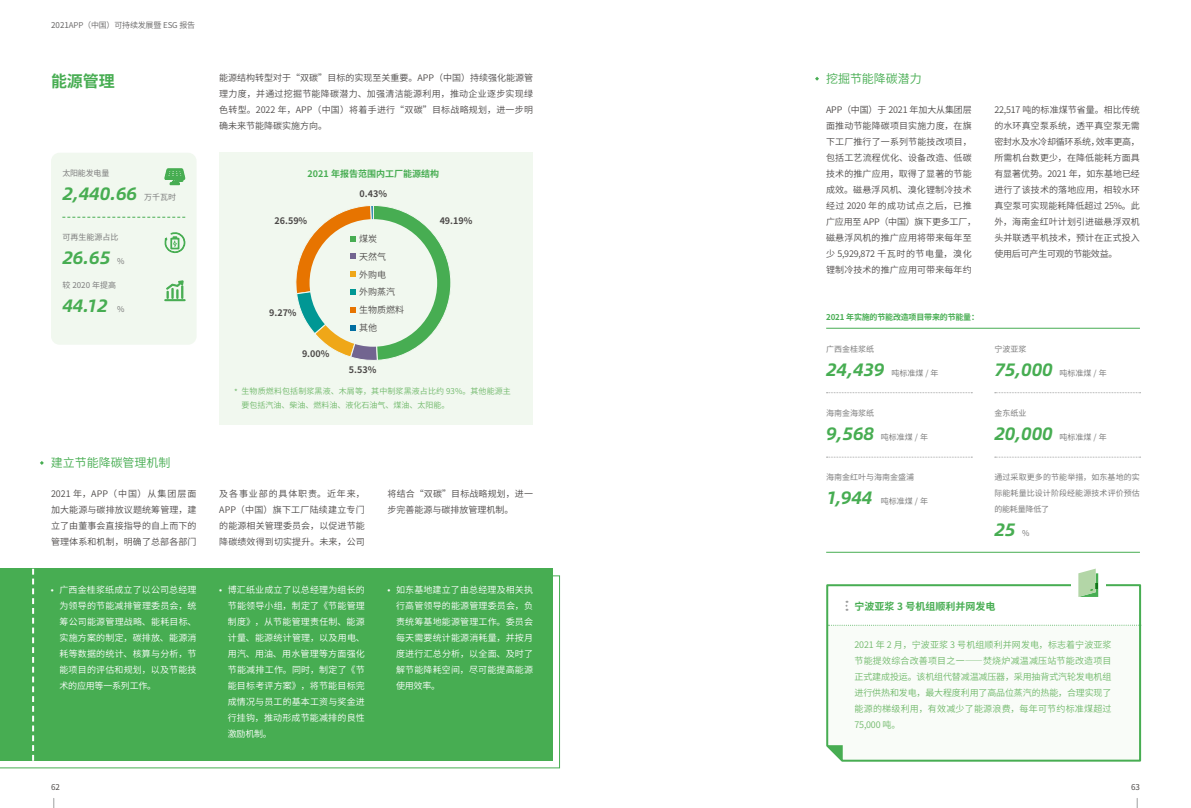
<style>
.page{position:relative;width:1191px;height:808px;background:#fff}
.page>*{position:absolute;margin:0;border:0;box-sizing:border-box;transform-origin:0 0}
.t1{font:italic 700 18px "Alibaba Sans";color:#47ad52}
.t2{font:700 16px "Source Han Sans CN";color:#47ad52}
.t3{font:12px "Source Han Sans CN";letter-spacing:-.005em;color:#47ad52}
.t4{font:700 10px "Source Han Sans CN";color:#47ad52}
.t5{font:9px/16px "Source Han Sans CN";letter-spacing:.01em;color:#4c4948;text-align:justify}
.t6{font:9px/16px "Source Han Sans CN";letter-spacing:.02em;color:#fff;text-align:justify}
.t7{font:9px/16px "Source Han Sans CN";letter-spacing:.025em;color:#6fb869;text-align:justify}
.t8{font:700 9px "Source Han Sans CN";color:#4c4948}
.t9{font:700 9px "Source Han Sans CN";color:#47ad52}
.t10{font:8px/16px "Source Han Sans CN";color:#7d7d7d;text-align:justify}
.t11{font:8px/14px "Source Han Sans CN";letter-spacing:.015em;color:#6fb869}
.t12{font:8px "Source Han Sans CN";letter-spacing:-.025em;color:#656464}
.t13{font:700 8px "Source Han Sans CN";letter-spacing:-.025em;color:#47ad52}
.t14{font:8px "Source Han Sans CN";color:#4c4948}
.s1{font-style:inherit}
</style>
<div class="page">
<div style="left:219px;top:153px;width:314px;height:272px;background:#f1f8ef"></div>
<svg style="left:0;top:575px;width:560px;height:193px"></svg>
<div style="left:0;top:569px;width:552px;height:192px;background:#47ad52"></div>
<svg style="left:32px;top:569px;width:2px;height:192px"></svg>
<div style="left:51px;top:153px;width:146px;height:192px;background:#f1f8ef;border-radius:9px"></div>
<svg style="left:40px;top:461px;width:4px;height:4px"></svg>
<svg style="left:815px;top:77px;width:4px;height:4px"></svg>
<svg style="left:826px;top:584px;width:316px;height:178px"></svg>
<svg style="left:827px;top:625px;width:314px;height:1px"></svg>
<svg style="left:845px;top:601px;width:2px;height:10px"></svg>
<div style="left:1071px;top:571px;width:34px;height:26px;background:#fff"></div>
<svg style="left:1078px;top:569px;width:20px;height:28px"></svg>
<svg style="left:827px;top:745px;width:15px;height:16px"></svg>
<svg style="left:295px;top:205px;width:156px;height:156px"></svg>
<hr style="left:826px;top:328px;width:314px;height:1px;background:#47ad52">
<hr style="left:826px;top:552px;width:314px;height:1px;background:#47ad52">
<svg style="left:826px;top:392px;width:146px;height:1px"></svg>
<svg style="left:826px;top:457px;width:146px;height:1px"></svg>
<svg style="left:994px;top:392px;width:146px;height:1px"></svg>
<svg style="left:994px;top:457px;width:146px;height:1px"></svg>
<svg style="left:165px;top:168px;width:20px;height:17px"></svg>
<svg style="left:164px;top:232px;width:21px;height:21px"></svg>
<svg style="left:164px;top:280px;width:21px;height:21px"></svg>
<svg style="left:62px;top:217px;width:123px;height:1px"></svg>
<p class="t12" style="left:51px;top:21px;width:146px"><span class="s1">2021</span>APP（中国）可持续发展暨 ESG 报告</p>
<h2 class="t2" style="left:51px;top:73px;width:65px">能源管理</h2>
<p class="t5" style="left:219px;top:70px;width:315px">能源结构转型对于“双碳”目标的实现至关重要。APP（中国）持续强化能源管理力度，并通过挖掘节能降碳潜力、加强清洁能源利用，推动企业逐步实现绿色转型。2022 年，APP（中国）将着手进行“双碳”目标战略规划，进一步明确未来节能降碳实施方向。</p>
<p class="t10" style="left:62px;top:165px;width:48px">太阳能发电量</p>
<h1 class="t1" style="left:62px;top:179px;width:76px">2,440.66</h1>
<p class="t10" style="left:144px;top:189px;width:33px">万千瓦时</p>
<p class="t10" style="left:62px;top:229px;width:57px">可再生能源占比</p>
<h1 class="t1" style="left:62px;top:243px;width:49px">26.65</h1>
<h1 class="t1" style="left:62px;top:291px;width:47px">44.12</h1>
<p class="t10" style="left:117px;top:253px;width:9px">%</p>
<p class="t10" style="left:62px;top:277px;width:55px">较 2020 年提高</p>
<p class="t10" style="left:117px;top:301px;width:9px">%</p>
<p class="t9" style="left:308px;top:169px;width:133px">2021 年报告范围内工厂能源结构</p>
<p class="t8" style="left:359px;top:189px;width:29px">0.43%</p>
<p class="t8" style="left:274px;top:216px;width:34px">26.59%</p>
<p class="t8" style="left:440px;top:216px;width:34px">49.19%</p>
<p class="t8" style="left:269px;top:308px;width:29px">9.27%</p>
<p class="t5" style="left:359px;top:231px;width:19px">煤炭</p>
<p class="t5" style="left:359px;top:266px;width:28px">外购电</p>
<p class="t5" style="left:359px;top:302px;width:46px">生物质燃料</p>
<p class="t5" style="left:359px;top:249px;width:28px">天然气</p>
<p class="t5" style="left:359px;top:284px;width:37px">外购蒸汽</p>
<p class="t5" style="left:359px;top:320px;width:19px">其他</p>
<p class="t8" style="left:302px;top:349px;width:29px">9.00%</p>
<p class="t8" style="left:349px;top:365px;width:29px">5.53%</p>
<p class="t11" style="left:241px;top:384px;width:271px">生物质燃料包括制浆黑液、木屑等，其中制浆黑液占比约 93%。其他能源主要包括汽油、柴油、燃料油、液化石油气、煤油、太阳能。</p>
<p class="t11" style="left:234px;top:385px;width:5px">*</p>
<h3 class="t3" style="left:51px;top:456px;width:121px">建立节能降碳管理机制</h3>
<p class="t5" style="left:51px;top:486px;width:147px">2021 年，APP（中国）从集团层面加大能源与碳排放议题统筹管理，建立了由董事会直接指导的自上而下的管理体系和机制，明确了总部各部门</p>
<p class="t5" style="left:219px;top:486px;width:147px">及各事业部的具体职责。近年来，APP（中国）旗下工厂陆续建立专门的能源相关管理委员会，以促进节能降碳绩效得到切实提升。未来，公司</p>
<p class="t5" style="left:387px;top:486px;width:147px">将结合“双碳”目标战略规划，进一步完善能源与碳排放管理机制。</p>
<p class="t6" style="left:59px;top:582px;width:139px;text-indent:-9px">• 广西金桂浆纸成立了以公司总经理为领导的节能减排管理委员会，统筹公司能源管理战略、能耗目标、实施方案的制定，碳排放、能源消耗等数据的统计、核算与分析，节能项目的评估和规划，以及节能技术的应用等一系列工作。</p>
<p class="t6" style="left:228px;top:582px;width:139px;text-indent:-9px">• 博汇纸业成立了以总经理为组长的节能领导小组，制定了《节能管理制度》，从节能管理责任制、能源计量、能源统计管理，以及用电、用汽、用油、用水管理等方面强化节能减排工作。同时，制定了《节能目标考评方案》，将节能目标完成情况与员工的基本工资与奖金进行挂钩，推动形成节能减排的良性激励机制。</p>
<p class="t6" style="left:396px;top:582px;width:139px;text-indent:-9px">• 如东基地建立了由总经理及相关执行高管领导的能源管理委员会，负责统筹基地能源管理工作。委员会每天需要统计能源消耗量，并按月度进行汇总分析，以全面、及时了解节能降耗空间，尽可能提高能源使用效率。</p>
<h3 class="t3" style="left:826px;top:72px;width:97px">挖掘节能降碳潜力</h3>
<p class="t5" style="left:826px;top:102px;width:152px;text-align:left">APP（中国）于 2021 年加大从集团层面推动节能降碳项目实施力度，在旗下工厂推行了一系列节能技改项目，包括工艺流程优化、设备改造、低碳技术的推广应用，取得了显著的节能成效。磁悬浮风机、溴化锂制冷技术经过 2020 年的成功试点之后，已推广应用至 APP（中国）旗下更多工厂，磁悬浮风机的推广应用将带来每年至少 5,929,872 千瓦时的节电量，溴化锂制冷技术的推广应用可带来每年约</p>
<p class="t13" style="left:826px;top:313px;width:154px">2021 年实施的节能改造项目带来的节能量：</p>
<p class="t10" style="left:826px;top:341px;width:49px">广西金桂浆纸</p>
<h1 class="t1" style="left:826px;top:355px;width:60px">24,439</h1>
<p class="t10" style="left:891px;top:365px;width:49px">吨标准煤 / 年</p>
<p class="t10" style="left:826px;top:405px;width:49px">海南金海浆纸</p>
<h1 class="t1" style="left:826px;top:419px;width:49px">9,568</h1>
<p class="t10" style="left:881px;top:429px;width:49px">吨标准煤 / 年</p>
<p class="t10" style="left:826px;top:469px;width:89px">海南金红叶与海南金盛浦</p>
<h1 class="t1" style="left:826px;top:483px;width:47px">1,944</h1>
<p class="t10" style="left:881px;top:493px;width:49px">吨标准煤 / 年</p>
<p class="t5" style="left:994px;top:102px;width:147px">22,517 吨的标准煤节省量。相比传统的水环真空泵系统，透平真空泵无需密封水及水冷却循环系统，效率更高，所需机台数更少，在降低能耗方面具有显著优势。2021 年，如东基地已经进行了该技术的落地应用，相较水环真空泵可实现能耗降低超过 25%。此外，海南金红叶计划引进磁悬浮双机头并联透平机技术，预计在正式投入使用后可产生可观的节能效益。</p>
<p class="t10" style="left:994px;top:341px;width:34px">宁波亚浆</p>
<h1 class="t1" style="left:994px;top:355px;width:60px">75,000</h1>
<p class="t10" style="left:1059px;top:365px;width:49px">吨标准煤 / 年</p>
<p class="t10" style="left:994px;top:405px;width:34px">金东纸业</p>
<h1 class="t1" style="left:994px;top:419px;width:60px">20,000</h1>
<p class="t10" style="left:1059px;top:429px;width:49px">吨标准煤 / 年</p>
<p class="t10" style="left:994px;top:469px;width:147px">通过采取更多的节能举措，如东基地的实际能耗量比设计阶段经能源技术评价预估的能耗量降低了</p>
<h1 class="t1" style="left:994px;top:515px;width:22px">25</h1>
<p class="t10" style="left:1022px;top:525px;width:9px">%</p>
<p class="t4" style="left:854px;top:601px;width:142px">宁波亚浆 3 号机组顺利并网发电</p>
<p class="t7" style="left:854px;top:637px;width:258px">2021 年 2 月，宁波亚浆 3 号机组顺利并网发电，标志着宁波亚浆节能提效综合改善项目之一——焚烧炉减温减压站节能改造项目正式建成投运。该机组代替减温减压器，采用抽背式汽轮发电机组进行供热和发电，最大程度利用了高品位蒸汽的热能，合理实现了能源的梯级利用，有效减少了能源浪费，每年可节约标准煤超过75,000 吨。</p>
<p class="t14" style="left:51px;top:782px;width:10px">62</p>
<p class="t14" style="left:1131px;top:782px;width:10px">63</p>
</div>
